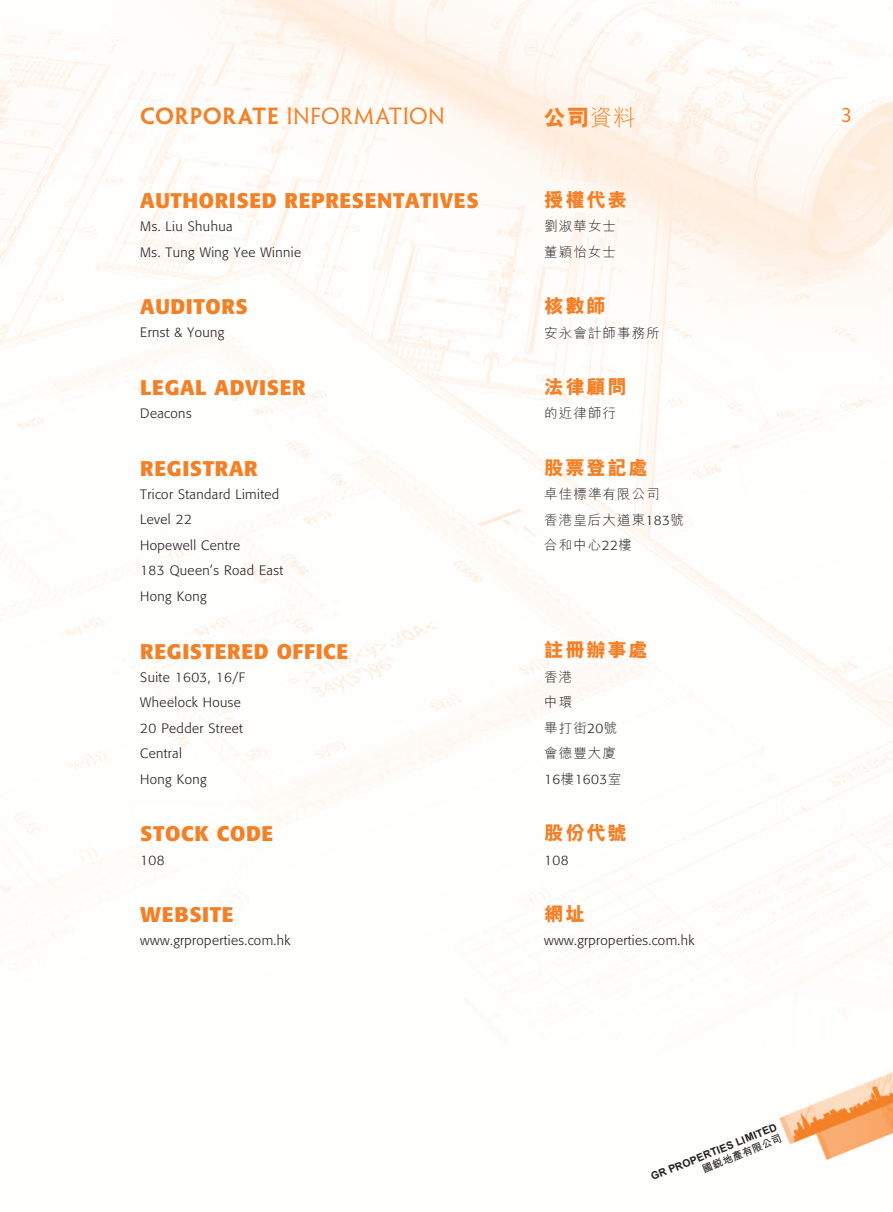
<style>
.page{position:relative;width:893px;height:1212px;background:#fff}
.page>*{position:absolute;margin:0;border:0;box-sizing:border-box;transform-origin:0 0}
.t1{font:800 22.5px "M Hei HK";color:#f48026}
.t2{font:700 21px "Formata";letter-spacing:.03em;color:#f48026}
.t3{font:21px "Penumbra Half Serif Std";letter-spacing:.015em;color:#f48026}
.t4{font:800 19.5px "M Hei HK";letter-spacing:.08em;color:#f48026}
.t5{font:18px "Penumbra Half Serif Std";color:#f48026}
.t6{font:300 13.5px/25.5px "Formata";letter-spacing:.03em;color:#231f20}
.t7{font:300 13.5px/25.5px "M Hei HK";letter-spacing:.08em;color:#231f20}
.t8{font:700 10.5px "Arial";color:#231f20}
.t9{font:700 10.5px "M Hei HK";color:#231f20}
.s1{font-family:"Penumbra Half Serif Std Se Bd"}
.s2{font-weight:300}
.s3{font-family:"Formata"}
.s4{font-family:"M Hei HK"}
</style>
<div class="page">
<img style="left:0;top:0;width:893px;height:1160px">
<h2 class="t3" style="left:140px;top:103px;width:306px"><span class="s1">CORPORATE</span> INFORMATION</h2>
<h1 class="t1" style="left:544px;top:102px;width:94px">公司<span class="s2">資料</span></h1>
<h3 class="t5" style="left:842px;top:105px;width:11px">3</h3>
<h2 class="t2" style="left:140px;top:187px;width:340px">AUTHORISED REPRESENTATIVES</h2>
<p class="t6" style="left:140px;top:214px;width:162px">Ms. Liu Shuhua<br>Ms. Tung Wing Yee Winnie</p>
<h2 class="t2" style="left:140px;top:294px;width:109px">AUDITORS</h2>
<p class="t6" style="left:140px;top:320px;width:85px">Ernst &amp; Young</p>
<h2 class="t2" style="left:140px;top:374px;width:167px">LEGAL ADVISER</h2>
<p class="t6" style="left:140px;top:401px;width:53px">Deacons</p>
<h2 class="t2" style="left:140px;top:455px;width:119px">REGISTRAR</h2>
<p class="t6" style="left:140px;top:482px;width:144px">Tricor Standard Limited<br>Level 22<br>Hopewell Centre<br>183 Queen’s Road East<br>Hong Kong</p>
<h2 class="t2" style="left:140px;top:638px;width:210px">REGISTERED OFFICE</h2>
<p class="t6" style="left:140px;top:664px;width:106px">Suite 1603, 16/F<br>Wheelock House<br>20 Pedder Street<br>Central<br>Hong Kong</p>
<h2 class="t2" style="left:140px;top:821px;width:134px">STOCK CODE</h2>
<p class="t6" style="left:140px;top:847px;width:26px">108</p>
<h2 class="t2" style="left:140px;top:902px;width:95px">WEBSITE</h2>
<p class="t6" style="left:140px;top:928px;width:152px">www.grproperties.com.hk</p>
<h3 class="t4" style="left:544px;top:187px;width:84px">授權代表</h3>
<p class="t7" style="left:544px;top:213px;width:73px">劉淑華女士董穎怡女士</p>
<h3 class="t4" style="left:544px;top:293px;width:63px">核數師</h3>
<p class="t7" style="left:544px;top:319px;width:117px">安永會計師事務所</p>
<h3 class="t4" style="left:544px;top:374px;width:84px">法律顧問</h3>
<p class="t7" style="left:544px;top:400px;width:73px">的近律師行</p>
<h3 class="t4" style="left:544px;top:454px;width:105px">股票登記處</h3>
<p class="t7" style="left:544px;top:481px;width:141px">卓佳標準有限公司<br>香港皇后大道東<span class="s3">183</span>號合和中心<span class="s3">22</span>樓</p>
<h3 class="t4" style="left:544px;top:637px;width:105px">註冊辦事處</h3>
<p class="t7" style="left:544px;top:664px;width:75px">香港<br>中環<br>畢打街<span class="s3">20</span>號會德豐大廈</p>
<p class="t6" style="left:544px;top:766px;width:78px">16<span class="s4">樓</span>1603<span class="s4">室</span></p>
<h3 class="t4" style="left:544px;top:820px;width:84px">股份代號</h3>
<p class="t6" style="left:544px;top:847px;width:26px">108</p>
<h3 class="t4" style="left:544px;top:901px;width:42px">網址</h3>
<p class="t6" style="left:544px;top:928px;width:152px">www.grproperties.com.hk</p>
<p class="t8" style="left:649px;top:1170px;width:136px;rotate:-22deg">GR PROPERTIES LIMITED</p>
<p class="t9" style="left:700px;top:1162px;width:86px;rotate:-22deg">國銳地產有限公司</p>
</div>
